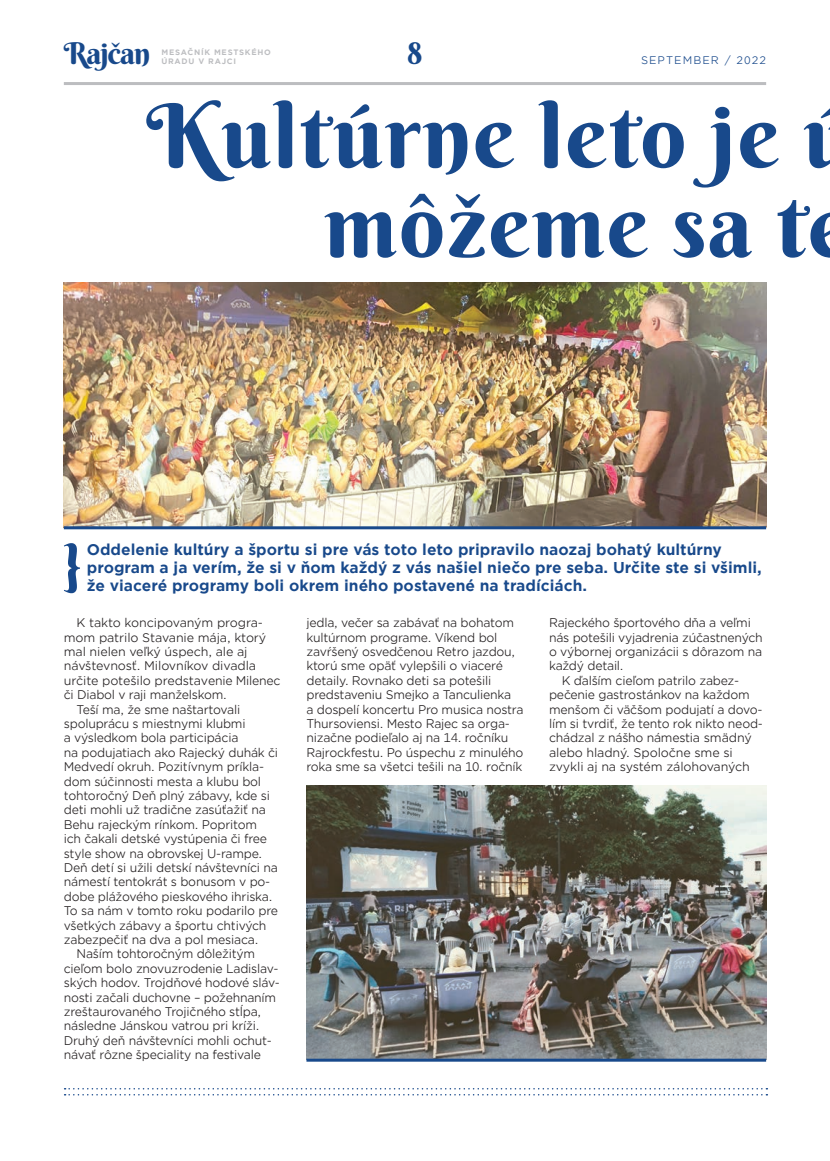
<style>
.page{position:relative;width:830px;height:1161px;background:#fff}
.page>*{position:absolute;margin:0;border:0;box-sizing:border-box;transform-origin:0 0}
.t1{font:88.5px "Berkshire Swash";letter-spacing:.02em;color:#18498b}
.t2{font:30px "Berkshire Swash";letter-spacing:-.04em;color:#18498b}
.t3{font:700 15px/18px "Gotham Office";color:#18498b}
.t4{font:12px/14.4px "Gotham Office";letter-spacing:-.02em;color:#231f20}
.t5{font:10.5px "Gotham Office";letter-spacing:.1em;color:#18498b}
.t6{font:700 7.5px "Gotham Office";letter-spacing:.1em;color:#bcbdc0}
</style>
<div class="page">
<hr style="left:64px;top:82px;width:701px;height:3px;background:#bcbdc0">
<svg style="left:65px;top:1088px;width:702px;height:7px"></svg>
<svg style="left:64px;top:543px;width:16px;height:50px"></svg>
<img style="left:306px;top:785px;width:459px;height:273px">
<img style="left:64px;top:282px;width:701px;height:244px">
<hr style="left:64px;top:526px;width:701px;height:3px;background:#18498b">
<hr style="left:306px;top:1058px;width:459px;height:3px;background:#18498b">
<p class="t2" style="left:64px;top:34px;width:88px">Rajčan</p>
<p class="t2" style="left:407px;top:34px;width:17px">8</p>
<p class="t6" style="left:161px;top:47px;width:111px">MESAČNÍK MESTSKÉHO</p>
<p class="t6" style="left:161px;top:56px;width:76px">ÚRADU V RAJCI</p>
<p class="t5" style="left:640px;top:53px;width:127px">SEPTEMBER / 2022</p>
<p class="t1" style="left:146px;top:81px;width:708px">Kultúrne leto je ú</p>
<p class="t1" style="left:324px;top:170px;width:526px">môžeme sa te</p>
<p class="t3" style="left:87px;top:540px;width:676px">Oddelenie kultúry a športu si pre vás toto leto pripravilo naozaj bohatý kultúrny program a ja verím, že si v ňom každý z vás našiel niečo pre seba. Určite ste si všimli, že viaceré programy boli okrem iného postavené na tradíciách.</p>
<p class="t4" style="left:64px;top:615px;width:218px;text-indent:13px">K takto koncipovaným progra&shy;mom patrilo Stavanie mája, ktorý mal nielen veľký úspech, ale aj návštevnosť. Milovníkov divadla určite potešilo predstavenie Milenec či Diabol v raji manželskom.</p>
<p class="t4" style="left:64px;top:702px;width:216px;text-indent:13px">Teší ma, že sme naštartovali spoluprácu s miestnymi klubmi<br>a výsledkom bola participácia<br>na podujatiach ako Rajecký duhák či Medvedí okruh. Pozitívnym príkla&shy;dom súčinnosti mesta a klubu bol tohtoročný Deň plný zábavy, kde si deti mohli už tradične zasúťažiť na Behu rajeckým rínkom. Popritom<br>ich čakali detské vystúpenia či free style show na obrovskej U-rampe.<br>Deň detí si užili detskí návštevníci na námestí tentokrát s bonusom v po&shy;dobe plážového pieskového ihriska.<br>To sa nám v tomto roku podarilo pre všetkých zábavy a športu chtivých zabezpečiť na dva a pol mesiaca.</p>
<p class="t4" style="left:64px;top:946px;width:217px;text-indent:13px">Naším tohtoročným dôležitým cieľom bolo znovuzrodenie Ladislav&shy;ských hodov. Trojdňové hodové sláv&shy;nosti začali duchovne – požehnaním zreštaurovaného Trojičného stĺpa, následne Jánskou vatrou pri kríži.<br>Druhý deň návštevníci mohli ochut&shy;návať rôzne špeciality na festivale</p>
<p class="t4" style="left:306px;top:615px;width:218px">jedla, večer sa zabávať na bohatom kultúrnom programe. Víkend bol zavŕšený osvedčenou Retro jazdou, ktorú sme opäť vylepšili o viaceré detaily. Rovnako deti sa potešili predstaveniu Smejko a Tanculienka<br>a dospelí koncertu Pro musica nostra Thursoviensi. Mesto Rajec sa orga&shy;nizačne podieľalo aj na 14. ročníku Rajrockfestu. Po úspechu z minulého roka sme sa všetci tešili na 10. ročník</p>
<p class="t4" style="left:549px;top:615px;width:215px">Rajeckého športového dňa a veľmi nás potešili vyjadrenia zúčastnených o výbornej organizácii s dôrazom na každý detail.</p>
<p class="t4" style="left:549px;top:673px;width:215px;text-indent:13px">K ďalším cieľom patrilo zabez&shy;pečenie gastrostánkov na každom menšom či väčšom podujatí a dovo&shy;lím si tvrdiť, že tento rok nikto neod&shy;chádzal z nášho námestia smädný alebo hladný. Spoločne sme si zvykli aj na systém zálohovaných</p>
</div>
